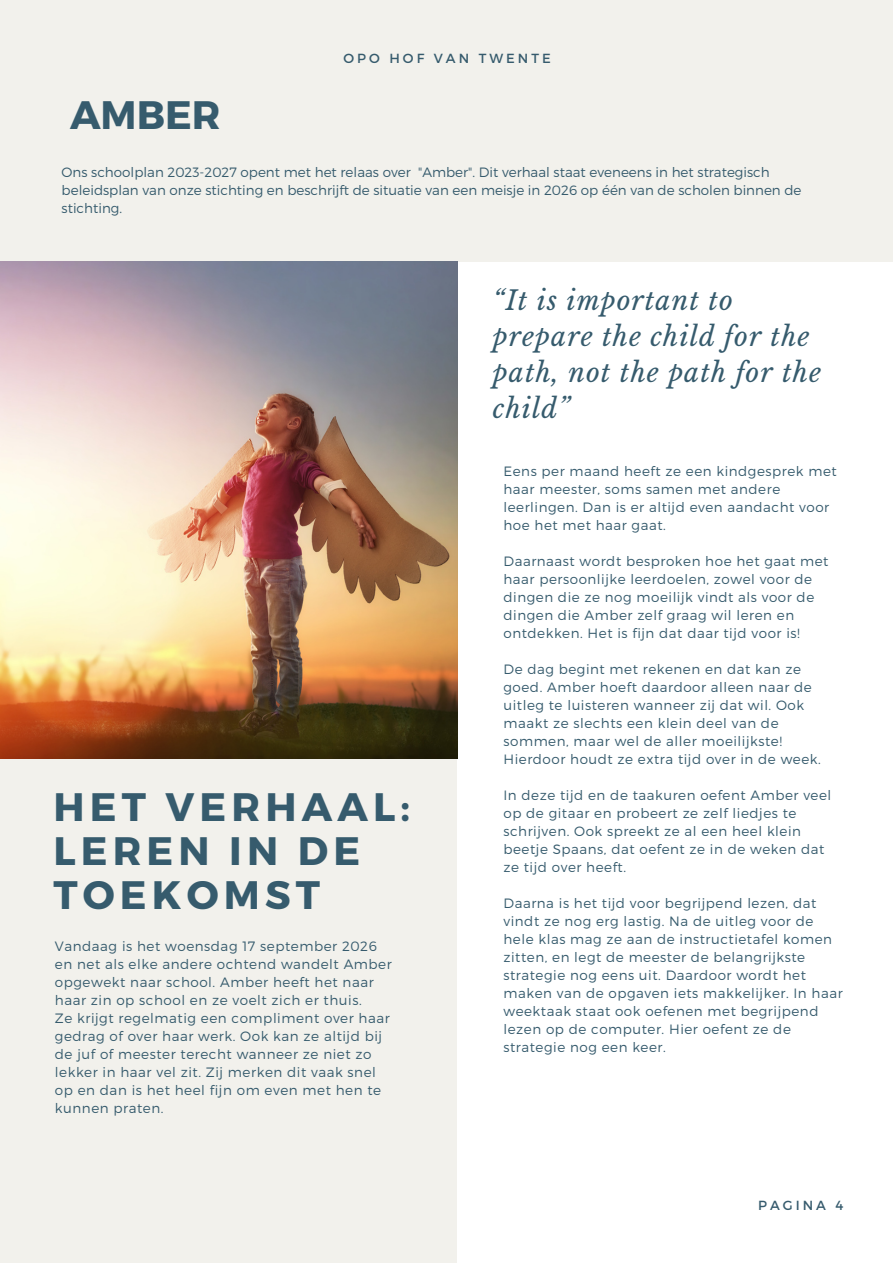
<style>
.page{position:relative;width:893px;height:1264px;background:#fff}
.page>*{position:absolute;margin:0;border:0;box-sizing:border-box;transform-origin:0 0}
.t1{font:700 39.6px/43.8px "Montserrat";letter-spacing:.13em;color:#365b6d}
.t2{font:italic 26.4px/36px "Libre Baskerville";letter-spacing:.04em;color:#365b6d}
.t3{font:300 13.5px/18px "Montserrat";letter-spacing:.04em;color:#365b6d}
.t4{font:300 13.5px/18px "Montserrat";color:#365b6d}
.t5{font:13.2px "Montserrat";letter-spacing:.23em;color:#365b6d}
</style>
<div class="page">
<div style="left:0;top:548px;width:456px;height:714px;background:#f2f1ec"></div>
<div style="left:0;top:0;width:892px;height:262px;background:#f2f1ec"></div>
<img style="left:0;top:261px;width:457px;height:497px">
<p class="t1" style="left:70px;top:91px;width:152px">AMBER</p>
<p class="t5" style="left:343px;top:50px;width:209px">OPO HOF VAN TWENTE</p>
<p class="t4" style="left:62px;top:162px;width:741px">Ons schoolplan 2023-2027 opent met het relaas over "Amber". Dit verhaal staat eveneens in het strategisch beleidsplan van onze stichting en beschrijft de situatie van een meisje in 2026 op één van de scholen binnen de stichting.</p>
<p class="t1" style="left:53px;top:783px;width:358px">HET VERHAAL:<br>LEREN IN DE<br>TOEKOMST</p>
<p class="t3" style="left:55px;top:936px;width:338px">Vandaag is het woensdag 17 september 2026 en net als elke andere ochtend wandelt Amber opgewekt naar school. Amber heeft het naar haar zin op school en ze voelt zich er thuis.</p>
<p class="t3" style="left:55px;top:1008px;width:336px">Ze krijgt regelmatig een compliment over haar gedrag of over haar werk. Ook kan ze altijd bij de juf of meester terecht wanneer ze niet zo lekker in haar vel zit. Zij merken dit vaak snel op en dan is het heel fijn om even met hen te kunnen praten.</p>
<p class="t2" style="left:493px;top:283px;width:330px">“It is important to prepare the child for the path, not the path for the child”</p>
<p class="t3" style="left:503px;top:462px;width:335px">Eens per maand heeft ze een kindgesprek met haar meester, soms samen met andere leerlingen. Dan is er altijd even aandacht voor hoe het met haar gaat.</p>
<p class="t3" style="left:503px;top:552px;width:326px">Daarnaast wordt besproken hoe het gaat met haar persoonlijke leerdoelen, zowel voor de dingen die ze nog moeilijk vindt als voor de dingen die Amber zelf graag wil leren en ontdekken. Het is fijn dat daar tijd voor is!</p>
<p class="t3" style="left:503px;top:660px;width:319px">De dag begint met rekenen en dat kan ze goed. Amber hoeft daardoor alleen naar de uitleg te luisteren wanneer zij dat wil. Ook maakt ze slechts een klein deel van de sommen, maar wel de aller moeilijkste!<br>Hierdoor houdt ze extra tijd over in de week.</p>
<p class="t3" style="left:503px;top:785px;width:329px">In deze tijd en de taakuren oefent Amber veel op de gitaar en probeert ze zelf liedjes te schrijven. Ook spreekt ze al een heel klein beetje Spaans, dat oefent ze in de weken dat ze tijd over heeft.</p>
<p class="t3" style="left:503px;top:893px;width:341px">Daarna is het tijd voor begrijpend lezen, dat vindt ze nog erg lastig. Na de uitleg voor de hele klas mag ze aan de instructietafel komen zitten, en legt de meester de belangrijkste strategie nog eens uit. Daardoor wordt het maken van de opgaven iets makkelijker. In haar weektaak staat ook oefenen met begrijpend lezen op de computer. Hier oefent ze de strategie nog een keer.</p>
<p class="t5" style="left:758px;top:1197px;width:87px">PAGINA 4</p>
</div>
